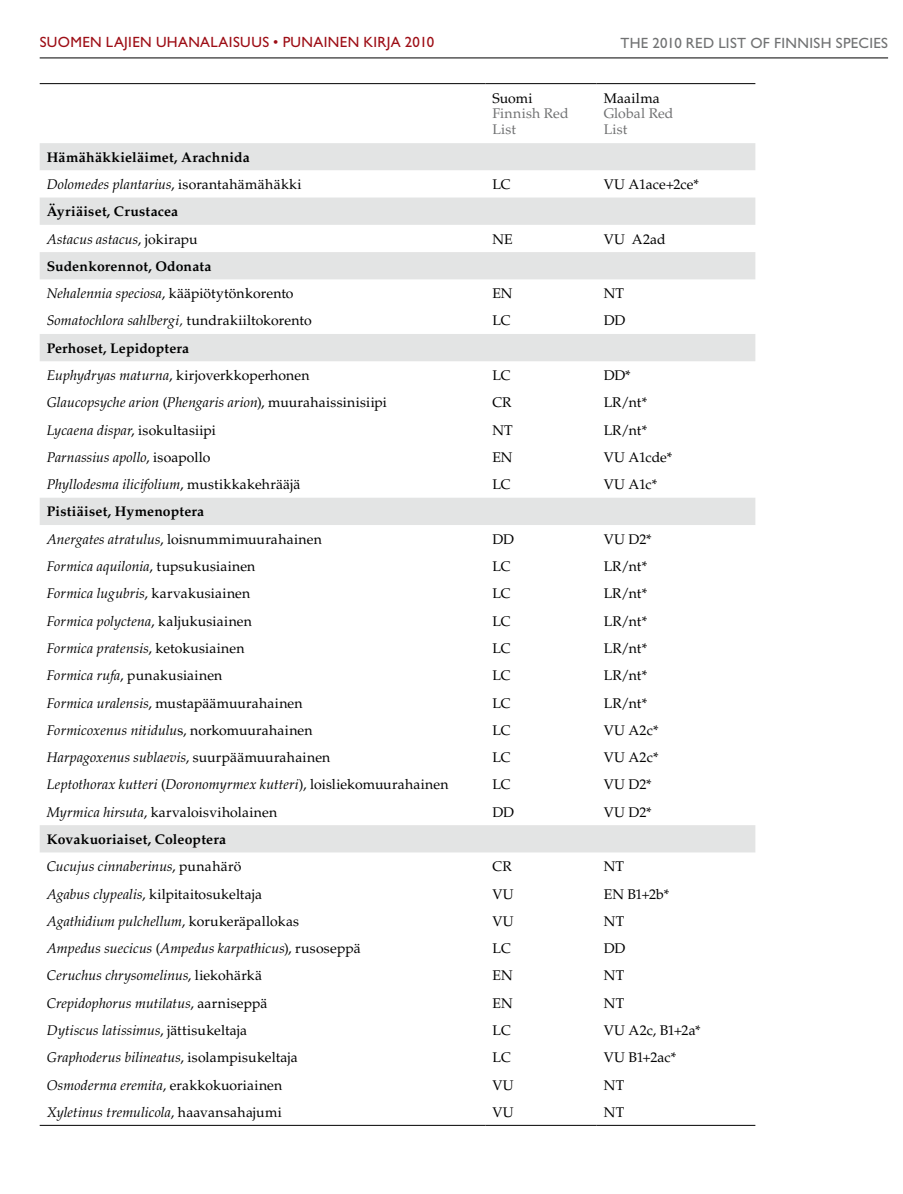
<style>
.page{position:relative;width:903px;height:1194px;background:#fff}
.page>*{position:absolute;margin:0;border:0;box-sizing:border-box;transform-origin:0 0}
.t1{font:14.88px "Gill Sans Std";letter-spacing:.025em;color:#9d0d15}
.t2{font:14.88px "Gill Sans Std";letter-spacing:.02em;color:#707172}
.t3{font:italic 14px "Palatino LT Std";letter-spacing:.01em;color:#000}
.t4{font:14px "Palatino LT Std";letter-spacing:.005em;color:#000}
.t5{font:700 14px/27.3px "Palatino LT Std";letter-spacing:.015em;color:#000}
.t6{font:14px/15.8px "Palatino LT Std";letter-spacing:.01em;color:#707172}
.s1{font-weight:400;font-style:italic}
.s2{font-weight:400}
.s3{font-style:normal}
.s4{font-style:italic}
</style>
<div class="page">
<hr style="left:40px;top:58px;width:848px;height:1px;background:#000">
<svg style="left:40px;top:143px;width:715px;height:709px"></svg>
<hr style="left:40px;top:83px;width:445px;height:1px;background:#000">
<hr style="left:485px;top:83px;width:112px;height:1px;background:#000">
<hr style="left:597px;top:83px;width:158px;height:1px;background:#000">
<hr style="left:40px;top:1125px;width:445px;height:1px;background:#000">
<hr style="left:485px;top:1125px;width:112px;height:1px;background:#000">
<hr style="left:597px;top:1125px;width:158px;height:1px;background:#000">
<p class="t1" style="left:40px;top:34px;width:396px">SUOMEN LAJIEN UHANALAISUUS • PUNAINEN KIRJA 2010</p>
<p class="t2" style="left:620px;top:35px;width:268px">THE 2010 RED LIST OF FINNISH SPECIES</p>
<p class="t5" style="left:47px;top:143px;width:256px">Hämähäkkieläimet, Arachnida<br><span class="s1">Dolomedes plantarius</span><span class="s2">, isorantahämähäkki</span></p>
<p class="t5" style="left:47px;top:198px;width:153px">Äyriäiset, Crustacea<br><span class="s1">Astacus astacus</span><span class="s2">, jokirapu</span></p>
<p class="t5" style="left:47px;top:253px;width:248px">Sudenkorennot, Odonata<br><span class="s1">Nehalennia speciosa</span><span class="s2">, kääpiötytönkorento</span></p>
<p class="t4" style="left:492px;top:90px;width:42px">Suomi</p>
<p class="t6" style="left:492px;top:106px;width:78px">Finnish Red<br>List</p>
<p class="t4" style="left:604px;top:90px;width:58px">Maailma</p>
<p class="t6" style="left:604px;top:106px;width:71px">Global Red<br>List</p>
<p class="t4" style="left:492px;top:176px;width:20px">LC</p>
<p class="t4" style="left:604px;top:176px;width:97px">VU A1ace+2ce*</p>
<p class="t4" style="left:492px;top:231px;width:22px">NE</p>
<p class="t4" style="left:604px;top:231px;width:64px">VU A2ad</p>
<p class="t4" style="left:492px;top:285px;width:22px">EN</p>
<p class="t4" style="left:604px;top:285px;width:22px">NT</p>
<p class="t3" style="left:47px;top:313px;width:266px">Somatochlora sahlbergi, <span class="s3">tundrakiiltokorento</span></p>
<p class="t4" style="left:492px;top:312px;width:20px">LC</p>
<p class="t4" style="left:604px;top:312px;width:23px">DD</p>
<p class="t5" style="left:47px;top:334px;width:264px">Perhoset, Lepidoptera<br><span class="s1">Euphydryas maturna</span><span class="s2">, kirjoverkkoperhonen</span></p>
<p class="t4" style="left:492px;top:367px;width:20px">LC</p>
<p class="t4" style="left:604px;top:367px;width:29px">DD*</p>
<p class="t3" style="left:47px;top:394px;width:342px">Glaucopsyche arion <span class="s3">(</span>Phengaris arion<span class="s3">), muurahaissinisiipi</span></p>
<p class="t4" style="left:492px;top:394px;width:21px">CR</p>
<p class="t4" style="left:604px;top:394px;width:45px">LR/nt*</p>
<p class="t4" style="left:47px;top:422px;width:171px"><span class="s4">Lycaena dispar</span>, isokultasiipi</p>
<p class="t4" style="left:492px;top:422px;width:22px">NT</p>
<p class="t4" style="left:604px;top:422px;width:45px">LR/nt*</p>
<p class="t3" style="left:47px;top:449px;width:165px">Parnassius apollo<span class="s3">, isoapollo</span></p>
<p class="t4" style="left:492px;top:449px;width:22px">EN</p>
<p class="t4" style="left:604px;top:449px;width:70px">VU A1cde*</p>
<p class="t3" style="left:47px;top:476px;width:255px">Phyllodesma ilicifolium<span class="s3">, mustikkakehrääjä</span></p>
<p class="t4" style="left:492px;top:476px;width:20px">LC</p>
<p class="t4" style="left:604px;top:476px;width:55px">VU A1c*</p>
<p class="t5" style="left:47px;top:498px;width:277px">Pistiäiset, Hymenoptera<br><span class="s1">Anergates atratulus</span><span class="s2">, loisnummimuurahainen</span></p>
<p class="t4" style="left:492px;top:531px;width:23px">DD</p>
<p class="t4" style="left:604px;top:531px;width:49px">VU D2*</p>
<p class="t3" style="left:47px;top:558px;width:210px">Formica aquilonia<span class="s3">, tupsukusiainen</span></p>
<p class="t4" style="left:492px;top:558px;width:20px">LC</p>
<p class="t4" style="left:604px;top:558px;width:45px">LR/nt*</p>
<p class="t3" style="left:47px;top:585px;width:205px">Formica lugubris<span class="s3">, karvakusiainen</span></p>
<p class="t4" style="left:492px;top:585px;width:20px">LC</p>
<p class="t4" style="left:604px;top:585px;width:45px">LR/nt*</p>
<p class="t3" style="left:47px;top:613px;width:207px">Formica polyctena<span class="s3">, kaljukusiainen</span></p>
<p class="t4" style="left:492px;top:613px;width:20px">LC</p>
<p class="t4" style="left:604px;top:613px;width:45px">LR/nt*</p>
<p class="t3" style="left:47px;top:640px;width:199px">Formica pratensis<span class="s3">, ketokusiainen</span></p>
<p class="t4" style="left:492px;top:640px;width:20px">LC</p>
<p class="t4" style="left:604px;top:640px;width:45px">LR/nt*</p>
<p class="t4" style="left:47px;top:667px;width:177px"><span class="s4">Formica rufa</span>, punakusiainen</p>
<p class="t4" style="left:492px;top:667px;width:20px">LC</p>
<p class="t4" style="left:604px;top:667px;width:45px">LR/nt*</p>
<p class="t4" style="left:47px;top:694px;width:257px"><span class="s4">Formica uralensis</span>, mustapäämuurahainen</p>
<p class="t4" style="left:492px;top:694px;width:20px">LC</p>
<p class="t4" style="left:604px;top:694px;width:45px">LR/nt*</p>
<p class="t3" style="left:47px;top:722px;width:267px">Formicoxenus nitidulu<span class="s3">s, norkomuurahainen</span></p>
<p class="t4" style="left:492px;top:722px;width:20px">LC</p>
<p class="t4" style="left:604px;top:722px;width:56px">VU A2c*</p>
<p class="t3" style="left:47px;top:749px;width:285px">Harpagoxenus sublaevis<span class="s3">, suurpäämuurahainen</span></p>
<p class="t4" style="left:492px;top:749px;width:20px">LC</p>
<p class="t4" style="left:604px;top:749px;width:56px">VU A2c*</p>
<p class="t3" style="left:47px;top:776px;width:403px">Leptothorax kutteri <span class="s3">(</span>Doronomyrmex kutteri<span class="s3">), loisliekomuurahainen</span></p>
<p class="t4" style="left:492px;top:776px;width:20px">LC</p>
<p class="t4" style="left:604px;top:776px;width:49px">VU D2*</p>
<p class="t4" style="left:47px;top:804px;width:232px"><span class="s4">Myrmica hirsuta</span>, karvaloisviholainen</p>
<p class="t4" style="left:492px;top:804px;width:23px">DD</p>
<p class="t4" style="left:604px;top:804px;width:49px">VU D2*</p>
<p class="t5" style="left:47px;top:826px;width:196px">Kovakuoriaiset, Coleoptera<br><span class="s1">Cucujus cinnaberinus</span><span class="s2">, punahärö</span></p>
<p class="t4" style="left:492px;top:858px;width:21px">CR</p>
<p class="t4" style="left:604px;top:858px;width:22px">NT</p>
<p class="t4" style="left:47px;top:885px;width:217px"><span class="s4">Agabus clypealis</span>, kilpitaitosukeltaja</p>
<p class="t4" style="left:492px;top:885px;width:23px">VU</p>
<p class="t4" style="left:604px;top:885px;width:67px">EN B1+2b*</p>
<p class="t3" style="left:47px;top:913px;width:254px">Agathidium pulchellum<span class="s3">, korukeräpallokas</span></p>
<p class="t4" style="left:492px;top:913px;width:23px">VU</p>
<p class="t4" style="left:604px;top:913px;width:22px">NT</p>
<p class="t3" style="left:47px;top:940px;width:315px">Ampedus suecicus <span class="s3">(</span>Ampedus karpathicus<span class="s3">), rusoseppä</span></p>
<p class="t4" style="left:492px;top:940px;width:20px">LC</p>
<p class="t4" style="left:604px;top:940px;width:23px">DD</p>
<p class="t3" style="left:47px;top:967px;width:217px">Ceruchus chrysomelinus<span class="s3">, liekohärkä</span></p>
<p class="t4" style="left:492px;top:967px;width:22px">EN</p>
<p class="t4" style="left:604px;top:967px;width:22px">NT</p>
<p class="t3" style="left:47px;top:995px;width:222px">Crepidophorus mutilatus<span class="s3">, aarniseppä</span></p>
<p class="t4" style="left:492px;top:995px;width:22px">EN</p>
<p class="t4" style="left:604px;top:995px;width:22px">NT</p>
<p class="t3" style="left:47px;top:1022px;width:202px">Dytiscus latissimus<span class="s3">, jättisukeltaja</span></p>
<p class="t4" style="left:492px;top:1022px;width:20px">LC</p>
<p class="t4" style="left:604px;top:1022px;width:98px">VU A2c, B1+2a*</p>
<p class="t3" style="left:47px;top:1049px;width:252px">Graphoderus bilineatus<span class="s3">, isolampisukeltaja</span></p>
<p class="t4" style="left:492px;top:1049px;width:20px">LC</p>
<p class="t4" style="left:604px;top:1049px;width:74px">VU B1+2ac*</p>
<p class="t4" style="left:47px;top:1076px;width:237px"><span class="s4">Osmoderma eremita</span>, erakkokuoriainen</p>
<p class="t4" style="left:492px;top:1076px;width:23px">VU</p>
<p class="t4" style="left:604px;top:1076px;width:22px">NT</p>
<p class="t3" style="left:47px;top:1104px;width:237px">Xyletinus tremulicola<span class="s3">, haavansahajumi</span></p>
<p class="t4" style="left:492px;top:1104px;width:23px">VU</p>
<p class="t4" style="left:604px;top:1104px;width:22px">NT</p>
</div>
